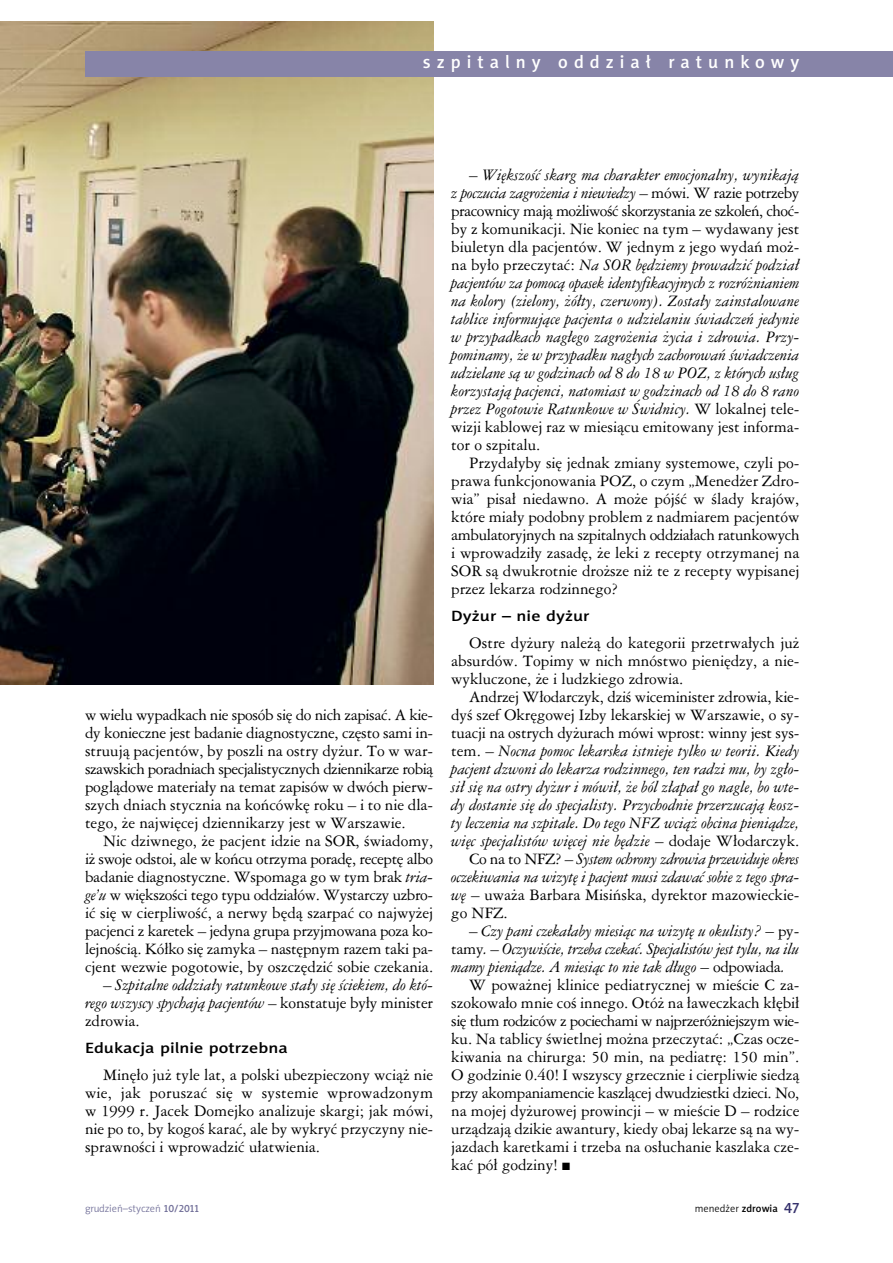
<style>
.page{position:relative;width:893px;height:1263px;background:#fff}
.page>*{position:absolute;margin:0;border:0;box-sizing:border-box;transform-origin:0 0}
.t1{font:18px "Naomi Sans EFNPS Medium";letter-spacing:.335em;color:#fff}
.t2{font:15px/18px "Ameri Garmnd PL";color:#000;text-align:justify}
.t3{font:italic 15px/18px "Ameri Garmnd PL";letter-spacing:-.01em;color:#000;text-align:justify}
.t4{font:15px "Ameri Garmnd PL";letter-spacing:-.035em;color:#000}
.t5{font:15px "Ameri Garmnd PL";letter-spacing:-.02em;color:#000}
.t6{font:15px "Naomi Sans EFNPS Medium";color:#000;scale:1.2 1}
.t7{font:10.5px "Naomi Sans EFNPS Light";color:#727099}
.t8{font:10.5px "Naomi Sans EFNPS Light";color:#000}
.s1{font-style:italic}
.s2{font-style:normal}
.s3{font-family:"Naomi Sans EFNPS Medium"}
.s4{font-family:"Naomi Sans EFNPS Medium";font-size:15px;color:#36326d}
</style>
<div class="page">
<img style="left:0;top:21px;width:433px;height:663px">
<div style="left:85px;top:51px;width:808px;height:26px;background:#8784a8"></div>
<p class="t1" style="left:423px;top:55px;width:378px">szpitalny oddział ratunkowy</p>
<p class="t2" style="left:85px;top:706px;width:350px">w wielu wypadkach nie sposób się do nich zapisać. A kie&shy;dy konieczne jest badanie diagnostyczne, często sami in&shy;struują pacjentów, by poszli na ostry dyżur. To w war&shy;szawskich poradniach specjalistycznych dziennikarze robią poglądowe materiały na temat zapisów w dwóch pierw&shy;szych dniach stycznia na końcówkę roku – i to nie dla&shy;tego, że najwięcej dziennikarzy jest w Warszawie.</p>
<p class="t2" style="left:85px;top:832px;width:350px;text-indent:18px">Nic dziwnego, że pacjent idzie na SOR, świadomy, iż swoje odstoi, ale w końcu otrzyma poradę, receptę albo badanie diagnostyczne. Wspomaga go w tym brak <span class="s1">tria&shy;ge’u</span> w większości tego typu oddziałów. Wystarczy uzbro&shy;ić się w cierpliwość, a nerwy będą szarpać co najwyżej pacjenci z karetek – jedyna grupa przyjmowana poza ko&shy;lejnością. Kółko się zamyka – następnym razem taki pa&shy;cjent wezwie pogotowie, by oszczędzić sobie czekania.</p>
<p class="t3" style="left:85px;top:976px;width:350px;text-indent:18px"><span class="s2">–</span> Szpitalne oddziały ratunkowe stały się ściekiem, do któ&shy;rego wszyscy spychają pacjentów <span class="s2">– konstatuje były minister zdrowia.</span></p>
<p class="t6" style="left:85px;top:1042px;width:170px">Edukacja pilnie potrzebna</p>
<p class="t2" style="left:85px;top:1066px;width:350px;text-indent:18px">Minęło już tyle lat, a polski ubezpieczony wciąż nie wie, jak poruszać się w systemie wprowadzonym w 1999 r. Jacek Domejko analizuje skargi; jak mówi, nie po to, by kogoś karać, ale by wykryć przyczyny nie&shy;sprawności i wprowadzić ułatwienia.</p>
<p class="t3" style="left:451px;top:166px;width:350px;text-indent:18px"><span class="s2">–</span> Większość skarg ma charakter emocjonalny, wynikają z poczucia zagrożenia i niewiedzy <span class="s2">– mówi. W razie potrzeby pracownicy mają możliwość skorzystania ze szkoleń, choć&shy;by z komunikacji. Nie koniec na tym – wydawany jest biuletyn dla pacjentów. W jednym z jego wydań moż&shy;na było przeczytać:</span> Na SOR będziemy prowadzić podział pacjentów za pomocą opasek identyfikacyjnych z rozróżnianiem na kolory (zielony, żółty, czerwony). Zostały zainstalowane tablice informujące pacjenta o udzielaniu świadczeń jedynie w przypadkach nagłego zagrożenia życia i zdrowia. Przy&shy;pominamy, że w przypadku nagłych zachorowań świadczenia udzielane są w godzinach od 8 do 18 w POZ, z których usług korzystają pacjenci, natomiast w godzinach od 18 do 8 rano przez Pogotowie Ratunkowe w Świdnicy. <span class="s2">W lokalnej tele&shy;wizji kablowej raz w miesiącu emitowany jest informa&shy;tor o szpitalu.</span></p>
<p class="t2" style="left:451px;top:454px;width:350px;text-indent:18px">Przydałyby się jednak zmiany systemowe, czyli po&shy;prawa funkcjonowania POZ, o czym „Menedżer Zdro&shy;wia” pisał niedawno. A może pójść w ślady krajów, które miały podobny problem z nadmiarem pacjentów ambulatoryjnych na szpitalnych oddziałach ratunkowych i wprowadziły zasadę, że leki z recepty otrzymanej na SOR są dwukrotnie droższe niż te z recepty wypisanej przez lekarza rodzinnego?</p>
<p class="t6" style="left:451px;top:610px;width:117px">Dyżur – nie dyżur</p>
<p class="t2" style="left:451px;top:634px;width:350px;text-indent:18px">Ostre dyżury należą do kategorii przetrwałych już absurdów. Topimy w nich mnóstwo pieniędzy, a nie&shy;wykluczone, że i ludzkiego zdrowia.</p>
<p class="t2" style="left:469px;top:688px;width:332px">Andrzej Włodarczyk, dziś wiceminister zdrowia, kie-</p>
<p class="t2" style="left:451px;top:706px;width:350px">dyś szef Okręgowej Izby lekarskiej w Warszawie, o sy-</p>
<p class="t2" style="left:451px;top:724px;width:350px">tuacji na ostrych dyżurach mówi wprost: winny jest sys-</p>
<p class="t3" style="left:451px;top:742px;width:350px"><span class="s2">tem. –</span> Nocna pomoc lekarska istnieje tylko w teorii. Kiedy</p>
<p class="t3" style="left:451px;top:760px;width:350px">pacjent dzwoni do lekarza rodzinnego, ten radzi mu, by zgło-</p>
<p class="t3" style="left:451px;top:778px;width:350px">sił się na ostry dyżur i mówił, że ból złapał go nagle, bo wte-</p>
<p class="t3" style="left:451px;top:796px;width:350px">dy dostanie się do specjalisty. Przychodnie przerzucają kosz-</p>
<p class="t3" style="left:451px;top:814px;width:350px">ty leczenia na szpitale. Do tego NFZ wciąż obcina pieniądze,</p>
<p class="t3" style="left:451px;top:832px;width:350px">więc specjalistów więcej nie będzie <span class="s2">– dodaje Włodarczyk.</span></p>
<p class="t3" style="left:469px;top:850px;width:332px"><span class="s2">Co na to NFZ? –</span> System ochrony zdrowia przewiduje okres</p>
<p class="t3" style="left:451px;top:868px;width:350px">oczekiwania na wizytę i pacjent musi zdawać sobie z tego spra-</p>
<p class="t2" style="left:451px;top:886px;width:350px"><span class="s1">wę</span> – uważa Barbara Misińska, dyrektor mazowieckie-</p>
<p class="t2" style="left:451px;top:904px;width:58px">go NFZ.</p>
<p class="t3" style="left:469px;top:922px;width:332px"><span class="s2">–</span> Czy pani czekałaby miesiąc na wizytę u okulisty? – <span class="s2">py-</span></p>
<p class="t3" style="left:451px;top:940px;width:350px"><span class="s2">tamy</span>. <span class="s2">–</span> Oczywiście, trzeba czekać. Specjalistów jest tylu, na ilu</p>
<p class="t3" style="left:451px;top:958px;width:335px">mamy pieniądze. A miesiąc to nie tak długo – <span class="s2">odpowiada</span>.</p>
<p class="t2" style="left:469px;top:976px;width:332px">W poważnej klinice pediatrycznej w mieście C za-</p>
<p class="t2" style="left:451px;top:994px;width:350px">szokowało mnie coś innego. Otóż na ławeczkach kłębił</p>
<p class="t4" style="left:451px;top:1012px;width:350px">się tłum rodziców z pociechami w najprzeróżniejszym wie-</p>
<p class="t2" style="left:451px;top:1030px;width:350px">ku. Na tablicy świetlnej można przeczytać: „Czas ocze-</p>
<p class="t2" style="left:451px;top:1048px;width:350px">kiwania na chirurga: 50 min, na pediatrę: 150 min”.</p>
<p class="t2" style="left:451px;top:1066px;width:350px">O godzinie 0.40! I wszyscy grzecznie i cierpliwie siedzą</p>
<p class="t5" style="left:451px;top:1084px;width:350px">przy akompaniamencie kaszlącej dwudziestki dzieci. No,</p>
<p class="t2" style="left:451px;top:1102px;width:350px">na mojej dyżurowej prowincji – w mieście D – rodzice</p>
<p class="t2" style="left:451px;top:1120px;width:350px">urządzają dzikie awantury, kiedy obaj lekarze są na wy-</p>
<p class="t2" style="left:451px;top:1138px;width:350px">jazdach karetkami i trzeba na osłuchanie kaszlaka cze-</p>
<p class="t2" style="left:451px;top:1156px;width:108px">kać pół godziny!</p>
<p class="t7" style="left:85px;top:1204px;width:115px">grudzień–styczeń <span class="s3">10/2011</span></p>
<p class="t8" style="left:695px;top:1204px;width:106px">menedżer <span class="s3">zdrowia</span> <span class="s4">47</span></p>
</div>
